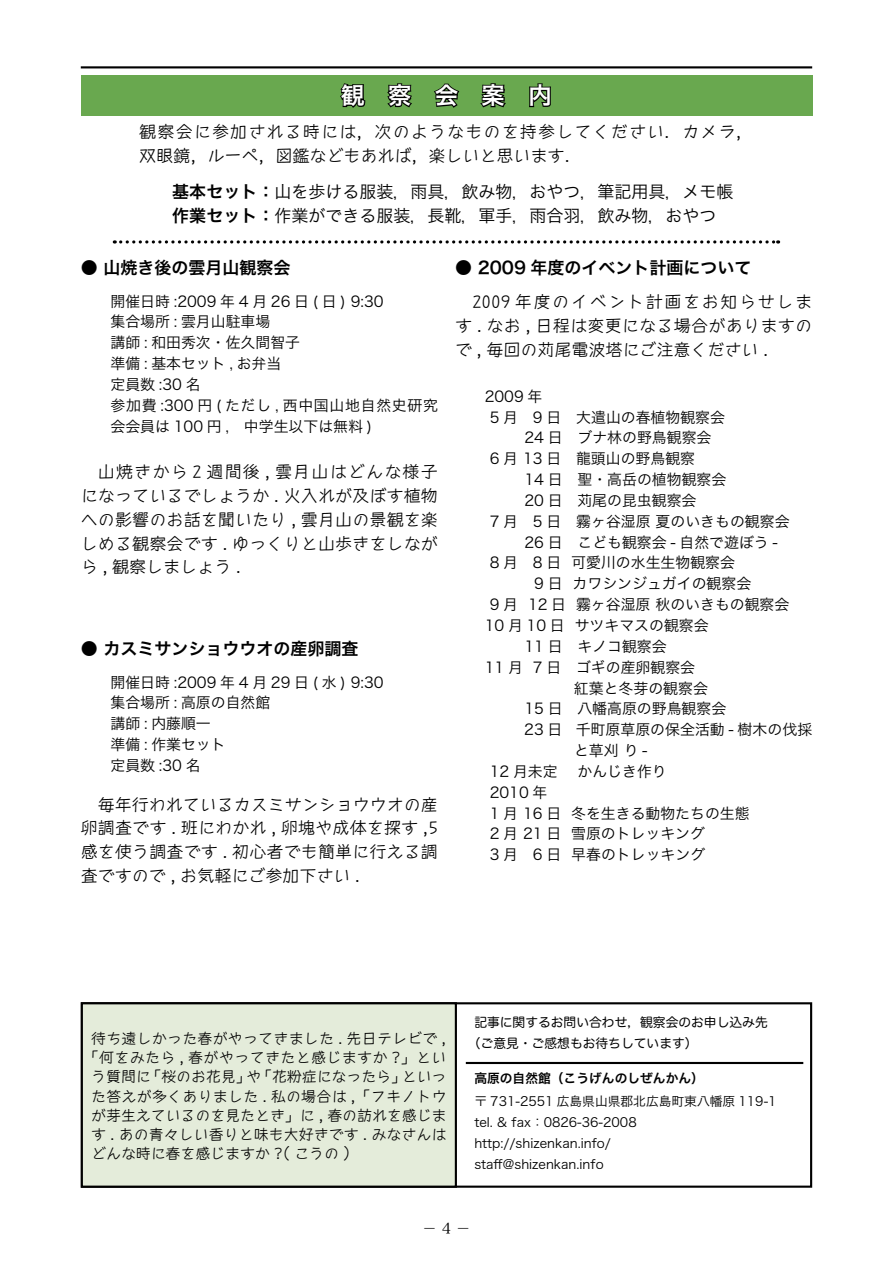
<style>
.page{position:relative;width:893px;height:1263px;background:#fff}
.page>*{position:absolute;margin:0;border:0;box-sizing:border-box;transform-origin:0 0}
.t1{font:23.4px "Hira Kaku Pro W6";color:#fff}
.t2{font:500 16.95px/23.9px "September";letter-spacing:.01em;color:#000;text-align:justify}
.t3{font:16.95px/23.4px "Hira Kaku Pro W3";color:#000}
.t4{font:500 16.95px/23.9px "September";letter-spacing:.07em;color:#000}
.t5{font:16.95px "Hira Kaku Pro W6";color:#000}
.t6{font:14.85px/20.9px "Hira Kaku Pro W3";color:#000}
.t7{font:500 14.85px "September";letter-spacing:.01em;color:#000}
.t8{font:500 14.85px "September";letter-spacing:.03em;color:#000}
.t9{font:14.85px "Hira Min Pro W3";color:#000}
.t10{font:12.75px/21.3px "Hira Kaku Pro W3";color:#000}
.t11{font:12.75px/20.2px "Hira Maru Pro W4";color:#000}
.t12{font:12.75px "Hira Kaku Pro W6";color:#000}
.s1{font-family:"Hira Kaku Pro W6"}
</style>
<div class="page">
<div style="left:81px;top:75px;width:731px;height:41px;background:#69a84f"></div>
<div style="left:82px;top:1003px;width:374px;height:184px;background:#e4ecda"></div>
<div style="left:81px;top:1002px;width:376px;height:186px;border:2px solid #000"></div>
<hr style="left:466px;top:1062px;width:337px;height:2px;background:#000">
<svg style="left:340px;top:83px;width:26px;height:25px"></svg>
<svg style="left:387px;top:83px;width:25px;height:25px"></svg>
<svg style="left:434px;top:83px;width:26px;height:25px"></svg>
<svg style="left:480px;top:83px;width:26px;height:25px"></svg>
<svg style="left:529px;top:83px;width:22px;height:25px"></svg>
<hr style="left:81px;top:66px;width:731px;height:2px;background:#000">
<svg style="left:121px;top:240px;width:658px;height:4px"></svg>
<h1 class="t1" style="left:341px;top:74px;width:212px">観　察　会　案　内</h1>
<p class="t4" style="left:139px;top:119px;width:615px">観察会に参加される時には，次のようなものを持参してください．カメラ，双眼鏡，ルーペ，図鑑などもあれば，楽しいと思います．</p>
<p class="t3" style="left:172px;top:179px;width:563px"><span class="s1">基本セット：</span>山を歩ける服装，雨具，飲み物，おやつ，筆記用具，メモ帳<span class="s1">作業セット：</span>作業ができる服装，長靴，軍手，雨合羽，飲み物，おやつ</p>
<p class="t5" style="left:81px;top:253px;width:211px">● 山焼き後の雲月山観察会</p>
<p class="t6" style="left:111px;top:289px;width:329px">開催日時 :2009 年 4 月 26 日 ( 日 ) 9:30<br>集合場所 : 雲月山駐車場<br>講師 : 和田秀次・佐久間智子<br>準備 : 基本セット , お弁当<br>定員数 :30 名<br>参加費 :300 円 ( ただし , 西中国山地自然史研究会会員は 100 円 ,　中学生以下は無料 )</p>
<p class="t2" style="left:81px;top:460px;width:359px;text-indent:17px">山焼きから 2 週間後 , 雲月山はどんな様子になっているでしょうか . 火入れが及ぼす植物への影響のお話を聞いたり , 雲月山の景観を楽しめる観察会です . ゆっくりと山歩きをしながら , 観察しましょう .</p>
<p class="t5" style="left:81px;top:634px;width:279px">● カスミサンショウウオの産卵調査</p>
<p class="t6" style="left:111px;top:670px;width:275px">開催日時 :2009 年 4 月 29 日 ( 水 ) 9:30集合場所 : 高原の自然館<br>講師 : 内藤順一<br>準備 : 作業セット<br>定員数 :30 名</p>
<p class="t2" style="left:81px;top:792px;width:359px;text-indent:17px">毎年行われているカスミサンショウウオの産卵調査です . 班にわかれ , 卵塊や成体を探す ,5感を使う調査です . 初心者でも簡単に行える調査ですので , お気軽にご参加下さい .</p>
<p class="t5" style="left:455px;top:253px;width:298px">● 2009 年度のイベント計画について</p>
<p class="t2" style="left:455px;top:290px;width:359px;text-indent:17px">2009 年度のイベント計画をお知らせします . なお , 日程は変更になる場合がありますので , 毎回の苅尾電波塔にご注意ください .</p>
<p class="t6" style="left:485px;top:385px;width:59px">2009 年</p>
<p class="t6" style="left:490px;top:406px;width:237px">5 月 9 日　大遣山の春植物観察会</p>
<p class="t6" style="left:524px;top:426px;width:189px">24 日 ブナ林の野鳥観察会</p>
<p class="t6" style="left:490px;top:447px;width:207px">6 月 13 日 龍頭山の野鳥観察</p>
<p class="t6" style="left:524px;top:468px;width:203px">14 日 聖・高岳の植物観察会</p>
<p class="t6" style="left:524px;top:489px;width:174px">20 日 苅尾の昆虫観察会</p>
<p class="t6" style="left:490px;top:510px;width:301px">7 月 5 日　霧ヶ谷湿原 夏のいきもの観察会</p>
<p class="t6" style="left:524px;top:531px;width:255px">26 日　こども観察会 - 自然で遊ぼう -</p>
<p class="t6" style="left:490px;top:551px;width:247px">8 月 8 日 可愛川の水生生物観察会</p>
<p class="t6" style="left:534px;top:572px;width:218px">9 日 カワシンジュガイの観察会</p>
<p class="t6" style="left:490px;top:593px;width:301px">9 月 12 日 霧ヶ谷湿原 秋のいきもの観察会</p>
<p class="t6" style="left:485px;top:614px;width:225px">10 月 10 日 サツキマスの観察会</p>
<p class="t6" style="left:524px;top:635px;width:144px">11 日 キノコ観察会</p>
<p class="t6" style="left:485px;top:656px;width:212px">11 月 7 日 ゴギの産卵観察会</p>
<p class="t6" style="left:574px;top:676px;width:135px">紅葉と冬芽の観察会</p>
<p class="t6" style="left:524px;top:697px;width:203px">15 日 八幡高原の野鳥観察会</p>
<p class="t6" style="left:524px;top:718px;width:289px">23 日 千町原草原の保全活動 - 樹木の伐採</p>
<p class="t6" style="left:490px;top:760px;width:69px">12 月未定</p>
<p class="t6" style="left:577px;top:760px;width:91px">かんじき作り</p>
<p class="t6" style="left:490px;top:781px;width:261px">2010 年<br>1 月 16 日 冬を生きる動物たちの生態<br>2 月 21 日 雪原のトレッキング<br>3 月 6 日 早春のトレッキング</p>
<p class="t7" style="left:91px;top:1031px;width:357px">待ち遠しかった春がやってきました . 先日テレビで ,</p>
<p class="t8" style="left:84px;top:1050px;width:364px">「何をみたら , 春がやってきたと感じますか ?」とい</p>
<p class="t7" style="left:91px;top:1069px;width:357px">う質問に「桜のお花見」や「花粉症になったら」といっ</p>
<p class="t7" style="left:91px;top:1088px;width:357px">た答えが多くありました . 私の場合は ,「フキノトウ</p>
<p class="t7" style="left:91px;top:1107px;width:357px">が芽生えているのを見たとき」に , 春の訪れを感じま</p>
<p class="t7" style="left:91px;top:1127px;width:357px">す . あの青々しい香りと味も大好きです . みなさんは</p>
<p class="t7" style="left:91px;top:1146px;width:260px">どんな時に春を感じますか ?( こうの )</p>
<p class="t11" style="left:468px;top:1012px;width:301px;text-indent:6px">記事に関するお問い合わせ，観察会のお申し込み先（ご意見・ご感想もお待ちしています）</p>
<p class="t12" style="left:474px;top:1067px;width:231px">高原の自然館（こうげんのしぜんかん）</p>
<p class="t10" style="left:474px;top:1089px;width:304px">〒 731-2551 広島県山県郡北広島町東八幡原 119-1 tel. &amp; fax：0826-36-2008<br>http://shizenkan.info/<br>staff@shizenkan.info</p>
<p class="t9" style="left:422px;top:1216px;width:50px">－ 4 －</p>
</div>
